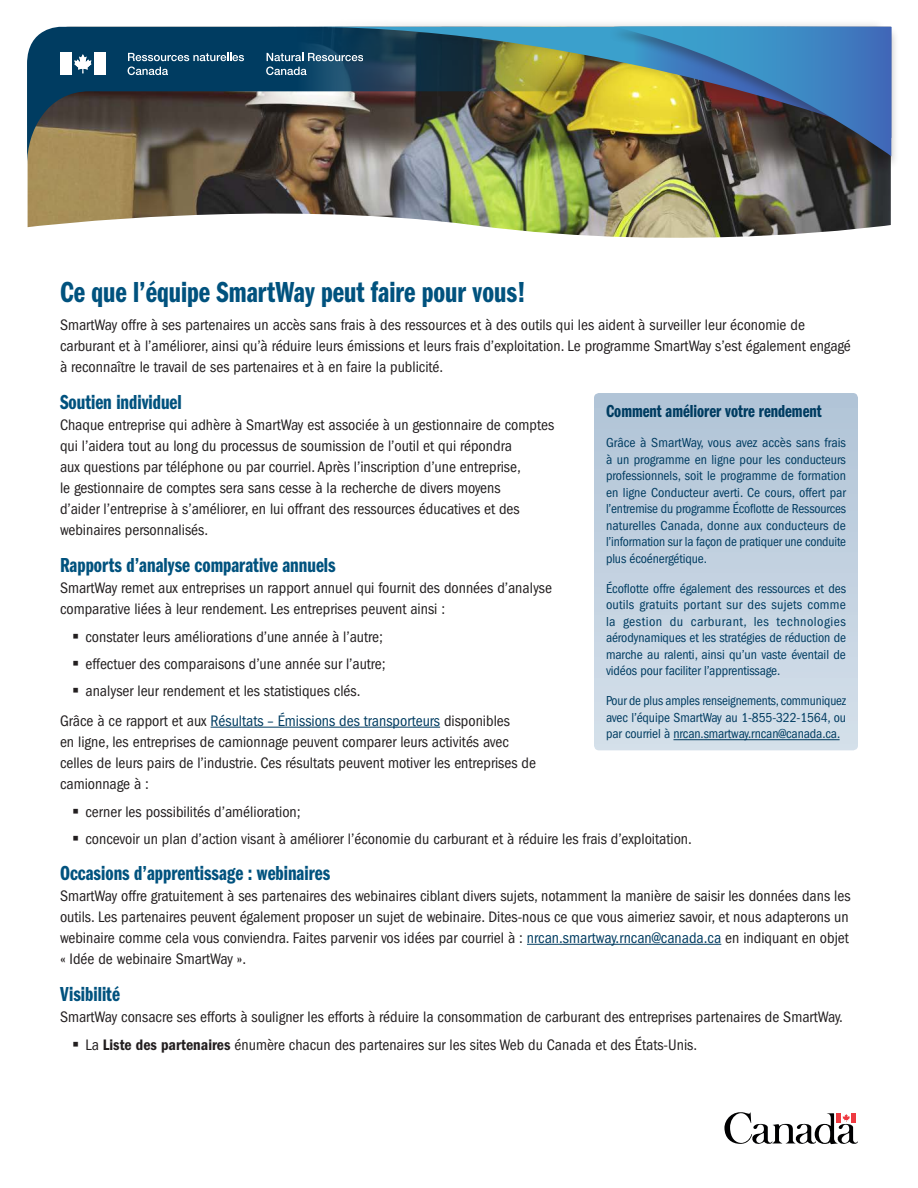
<style>
.page{position:relative;width:918px;height:1188px;background:#fff}
.page>*{position:absolute;margin:0;border:0;box-sizing:border-box;transform-origin:0 0}
.H1_new{font:30px "ITC Franklin Gothic Std Dm Cp";color:#00527e}
.H2_new{font:21px "ITC Franklin Gothic Std Dm Cp";color:#00527e}
.t1{font:18px "ITC Franklin Gothic Std Dm Cp";color:#003c61}
.t2{font:condensed 15.75px/21px "ITC Franklin Gothic Std";color:#231f20}
.P_2{font:condensed 13.5px/16.5px "ITC Franklin Gothic Std";letter-spacing:-.01em;color:#003c61;text-align:justify}
.s1{color:#003c61}
.s2{font-family:"ITC Franklin Gothic Std Dm Cd";font-stretch:normal}
</style>
<div class="page">
<img style="left:28px;top:164px;width:863px;height:74px">
<img style="left:27px;top:27px;width:581px;height:137px">
<div style="left:60px;top:53px;width:12px;height:22px;background:#fff"></div>
<svg style="left:74px;top:54px;width:18px;height:19px"></svg>
<div style="left:94px;top:53px;width:11px;height:22px;background:#fff"></div>
<svg style="left:128px;top:53px;width:116px;height:8px"></svg>
<svg style="left:128px;top:67px;width:40px;height:8px"></svg>
<svg style="left:267px;top:53px;width:20px;height:8px"></svg>
<svg style="left:266px;top:67px;width:21px;height:8px"></svg>
<div style="left:287px;top:19px;width:599px;height:126px;background:#231f20;opacity:.17"></div>
<img style="left:305px;top:27px;width:303px;height:111px">
<div style="left:608px;top:25px;width:292px;height:145px;background:#231f20;opacity:.35"></div>
<svg style="left:609px;top:26px;width:282px;height:130px;background:#59767c"></svg>
<svg style="left:724px;top:1112px;width:134px;height:33px"></svg>
<hr style="left:211px;top:727px;width:229px;height:1px;background:#003c61">
<hr style="left:527px;top:944px;width:194px;height:1px;background:#003c61">
<svg style="left:594px;top:393px;width:264px;height:357px;background:#c2d1e0"></svg>
<hr style="left:673px;top:739px;width:167px;height:1px;background:#003c61">
<p class="H1_new" style="left:60px;top:276px;width:467px">Ce que l’équipe SmartWay peut faire pour vous!</p>
<p class="t2" style="left:60px;top:314px;width:792px">SmartWay offre à ses partenaires un accès sans frais à des ressources et à des outils qui les aident à surveiller leur économie de carburant et à l’améliorer, ainsi qu’à réduire leurs émissions et leurs frais d’exploitation. Le programme SmartWay s’est également engagé à reconnaître le travail de ses partenaires et à en faire la publicité.</p>
<h3 class="H2_new" style="left:60px;top:391px;width:123px">Soutien individuel</h3>
<p class="t2" style="left:60px;top:415px;width:496px">Chaque entreprise qui adhère à SmartWay est associée à un gestionnaire de comptes qui l’aidera tout au long du processus de soumission de l’outil et qui répondra<br>aux questions par téléphone ou par courriel. Après l’inscription d’une entreprise,<br>le gestionnaire de comptes sera sans cesse à la recherche de divers moyens<br>d’aider l’entreprise à s’améliorer, en lui offrant des ressources éducatives et des webinaires personnalisés.</p>
<h3 class="H2_new" style="left:60px;top:554px;width:277px">Rapports d’analyse comparative annuels</h3>
<p class="t2" style="left:60px;top:578px;width:494px">SmartWay remet aux entreprises un rapport annuel qui fournit des données d’analyse comparative liées à leur rendement. Les entreprises peuvent ainsi :</p>
<p class="t2" style="left:72px;top:627px;width:312px">▪ constater leurs améliorations d’une année à l’autre;</p>
<p class="t2" style="left:72px;top:654px;width:315px">▪ effectuer des comparaisons d’une année sur l’autre;</p>
<p class="t2" style="left:72px;top:681px;width:290px">▪ analyser leur rendement et les statistiques clés.</p>
<p class="t2" style="left:60px;top:710px;width:478px">Grâce à ce rapport et aux <span class="s1">Résultats – Émissions des transporteurs</span> disponibles<br>en ligne, les entreprises de camionnage peuvent comparer leurs activités avec celles de leurs pairs de l’industrie. Ces résultats peuvent motiver les entreprises de camionnage à :</p>
<p class="t2" style="left:72px;top:801px;width:230px">▪ cerner les possibilités d’amélioration;</p>
<p class="t2" style="left:72px;top:828px;width:621px">▪ concevoir un plan d’action visant à améliorer l’économie du carburant et à réduire les frais d’exploitation.</p>
<h3 class="H2_new" style="left:60px;top:861px;width:272px">Occasions d’apprentissage : webinaires</h3>
<p class="t2" style="left:60px;top:885px;width:792px;text-align:justify">SmartWay offre gratuitement à ses partenaires des webinaires ciblant divers sujets, notamment la manière de saisir les données dans les outils. Les partenaires peuvent également proposer un sujet de webinaire. Dites-nous ce que vous aimeriez savoir, et nous adapterons un webinaire comme cela vous conviendra. Faites parvenir vos idées par courriel à : <span class="s1">nrcan.smartway.rncan@canada.ca</span> en indiquant en objet « Idée de webinaire SmartWay ».</p>
<h3 class="H2_new" style="left:60px;top:982px;width:61px">Visibilité</h3>
<p class="t2" style="left:60px;top:1006px;width:784px">SmartWay consacre ses efforts à souligner les efforts à réduire la consommation de carburant des entreprises partenaires de SmartWay.</p>
<p class="t2" style="left:72px;top:1034px;width:627px">▪ La <span class="s2">Liste des partenaires</span> énumère chacun des partenaires sur les sites Web du Canada et des États-Unis.</p>
<h3 class="t1" style="left:606px;top:402px;width:217px">Comment améliorer votre rendement</h3>
<p class="P_2" style="left:606px;top:435px;width:242px">Grâce à SmartWay, vous avez accès sans frais à un programme en ligne pour les conducteurs professionnels, soit le programme de formation en ligne Conducteur averti. Ce cours, offert par l’entremise du programme Écoflotte de Ressources naturelles Canada, donne aux conducteurs de l’information sur la façon de pratiquer une conduite plus écoénergétique.</p>
<p class="P_2" style="left:606px;top:580px;width:242px">Écoflotte offre également des ressources et des outils gratuits portant sur des sujets comme la gestion du carburant, les technologies aérodynamiques et les stratégies de réduction de marche au ralenti, ainsi qu’un vaste éventail de vidéos pour faciliter l’apprentissage.</p>
<p class="P_2" style="left:606px;top:693px;width:242px">Pour de plus amples renseignements, communiquez avec l’équipe SmartWay au 1-855-322-1564, ou par courriel à nrcan.smartway.rncan@canada.ca.</p>
</div>
